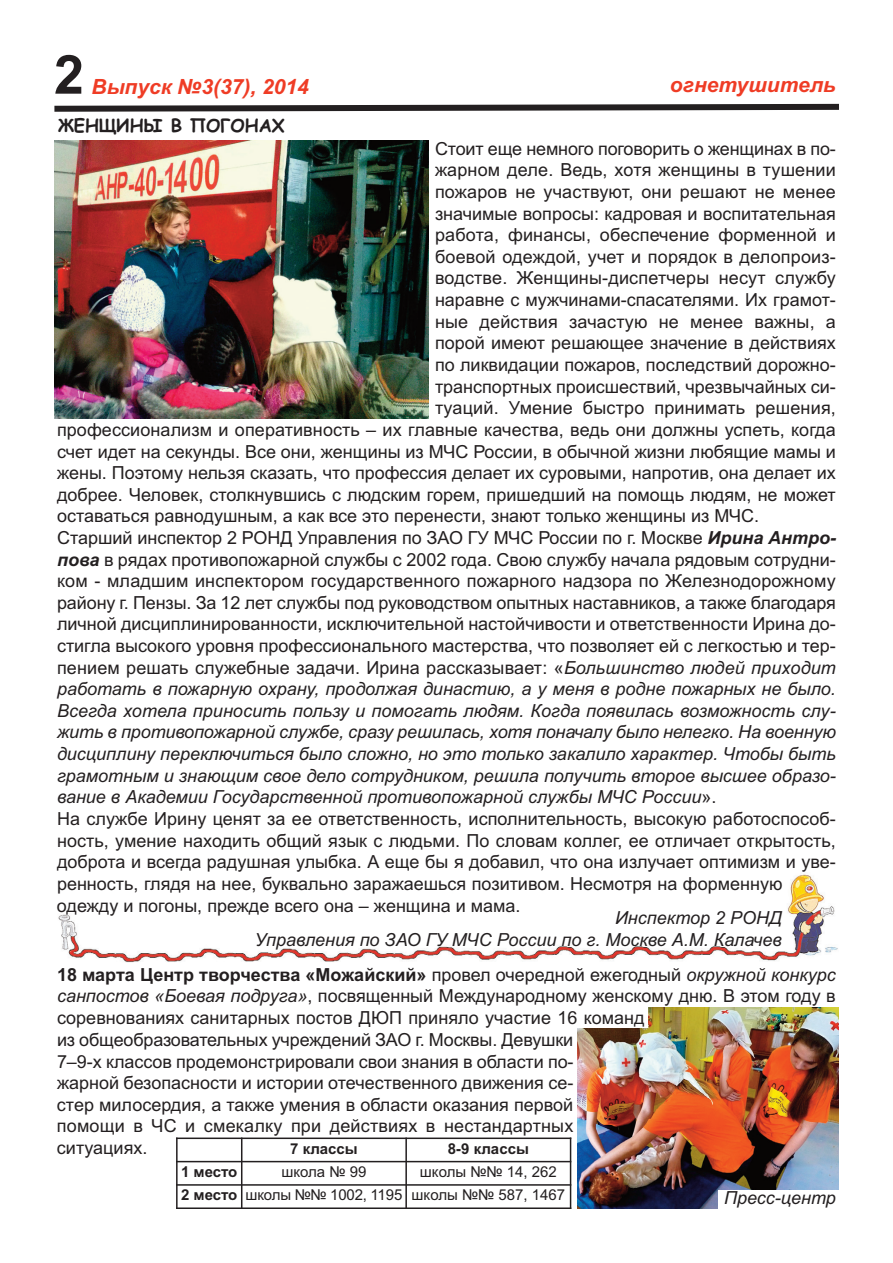
<style>
.page{position:relative;width:893px;height:1263px;background:#fff}
.page>*{position:absolute;margin:0;border:0;box-sizing:border-box;transform-origin:0 0}
.t1{font:700 54px "Arial";color:#231f20}
.t2{font:italic 700 21px "Arial";color:#ef3c25}
.t3{font:18px/21.6px "Arial";color:#231f20}
.t4{font:italic 18px/21.6px "Arial";color:#231f20;text-align:right}
.t5{font:700 18px "Comic Sans MS";color:#231f20}
.t6{font:15px/23.2px "Arial";color:#231f20}
.t7{font:700 15px "Arial";color:#231f20}
.s1{font-weight:700;font-style:italic}
.s2{font-style:italic}
.s3{font-weight:700}
</style>
<div class="page">
<img style="left:58px;top:874px;width:780px;height:88px">
<svg style="left:54px;top:103px;width:785px;height:9px"></svg>
<img style="left:54px;top:141px;width:374px;height:277px">
<img style="left:577px;top:1008px;width:262px;height:201px">
<div style="left:54px;top:1007px;width:594px;height:21px;background:#fff"></div>
<hr style="left:176px;top:1137px;width:2px;height:72px;background:#231f20">
<hr style="left:241px;top:1137px;width:1px;height:72px;background:#231f20">
<hr style="left:405px;top:1137px;width:2px;height:72px;background:#231f20">
<hr style="left:570px;top:1137px;width:1px;height:72px;background:#231f20">
<hr style="left:176px;top:1137px;width:395px;height:2px;background:#231f20">
<hr style="left:176px;top:1161px;width:395px;height:1px;background:#231f20">
<hr style="left:176px;top:1184px;width:395px;height:2px;background:#231f20">
<hr style="left:176px;top:1207px;width:395px;height:2px;background:#231f20">
<div style="left:718px;top:1190px;width:121px;height:19px;background:#fff"></div>
<h1 class="t1" style="left:54px;top:43px;width:32px">2</h1>
<p class="t2" style="left:92px;top:74px;width:219px">Выпуск №3(37), 2014</p>
<p class="t2" style="left:670px;top:73px;width:167px">огнетушитель</p>
<p class="t5" style="left:58px;top:115px;width:228px">ЖЕНЩИНЫ В ПОГОНАХ</p>
<p class="t3" style="left:435px;top:138px;width:402px;text-align:justify">Стоит еще немного поговорить о женщинах в по&shy;жарном деле. Ведь, хотя женщины в тушении пожаров не участвуют, они решают не менее значимые вопросы: кадровая и воспитательная работа, финансы, обеспечение форменной и боевой одеждой, учет и порядок в делопроиз&shy;водстве. Женщины-диспетчеры несут службу наравне с мужчинами-спасателями. Их грамот&shy;ные действия зачастую не менее важны, а порой имеют решающее значение в действиях по ликвидации пожаров, последствий дорожно&shy;транспортных происшествий, чрезвычайных си&shy;туаций. Умение быстро принимать решения,</p>
<p class="t3" style="left:57px;top:419px;width:780px">профессионализм и оперативность – их главные качества, ведь они должны успеть, когда счет идет на секунды. Все они, женщины из МЧС России, в обычной жизни любящие мамы и жены. Поэтому нельзя сказать, что профессия делает их суровыми, напротив, она делает их добрее. Человек, столкнувшись с людским горем, пришедший на помощь людям, не может оставаться равнодушным, а как все это перенести, знают только женщины из МЧС.<br>Старший инспектор 2 РОНД Управления по ЗАО ГУ МЧС России по г. Москве <span class="s1">Ирина Антро&shy;пова</span> в рядах противопожарной службы с 2002 года. Свою службу начала рядовым сотрудни&shy;ком - младшим инспектором государственного пожарного надзора по Железнодорожному району г. Пензы. За 12 лет службы под руководством опытных наставников, а также благодаря личной дисциплинированности, исключительной настойчивости и ответственности Ирина до&shy;стигла высокого уровня профессионального мастерства, что позволяет ей с легкостью и тер&shy;пением решать служебные задачи. Ирина рассказывает: «<span class="s2">Большинство людей приходит работать в пожарную охрану, продолжая династию, а у меня в родне пожарных не было.<br>Всегда хотела приносить пользу и помогать людям. Когда появилась возможность слу&shy;жить в противопожарной службе, сразу решилась, хотя поначалу было нелегко. На военную дисциплину переключиться было сложно, но это только закалило характер. Чтобы быть грамотным и знающим свое дело сотрудником, решила получить второе высшее образо&shy;вание в Академии Государственной противопожарной службы МЧС России</span>».<br>На службе Ирину ценят за ее ответственность, исполнительность, высокую работоспособ&shy;ность, умение находить общий язык с людьми. По словам коллег, ее отличает открытость, доброта и всегда радушная улыбка. А еще бы я добавил, что она излучает оптимизм и уве-</p>
<p class="t4" style="left:255px;top:907px;width:528px">Инспектор 2 РОНД<br>Управления по ЗАО ГУ МЧС России по г. Москве А.М. Калачев</p>
<p class="t3" style="left:57px;top:964px;width:780px"><span class="s3">18 марта Центр творчества «Можайский»</span> провел очередной ежегодный <span class="s2">окружной конкурс санпостов «Боевая подруга»</span>, посвященный Международному женскому дню. В этом году в</p>
<p class="t3" style="left:57px;top:873px;width:727px">ренность, глядя на нее, буквально заражаешься позитивом. Несмотря на форменную одежду и погоны, прежде всего она – женщина и мама.</p>
<p class="t3" style="left:57px;top:1007px;width:589px">соревнованиях санитарных постов ДЮП приняло участие 16 команд из общеобразовательных учреждений ЗАО г. Москвы. Девушки<br>7–9-х классов продемонстрировали свои знания в области по-<br>жарной безопасности и истории отечественного движения се-<br>стер милосердия, а также умения в области оказания первой помощи в ЧС и смекалку при действиях в нестандартных ситуациях.</p>
<p class="t7" style="left:290px;top:1140px;width:69px">7 классы</p>
<p class="t7" style="left:448px;top:1140px;width:82px">8-9 классы</p>
<p class="t6" style="left:181px;top:1160px;width:386px;text-indent:239px">школы №№ 14, 262<br><span class="s3">2 место</span> школы №№ 1002, 1195 школы №№ 587, 1467</p>
<p class="t7" style="left:181px;top:1163px;width:58px">1 место</p>
<p class="t6" style="left:281px;top:1160px;width:86px">школа № 99</p>
<p class="t4" style="left:724px;top:1186px;width:113px">Пресс-центр</p>
</div>
